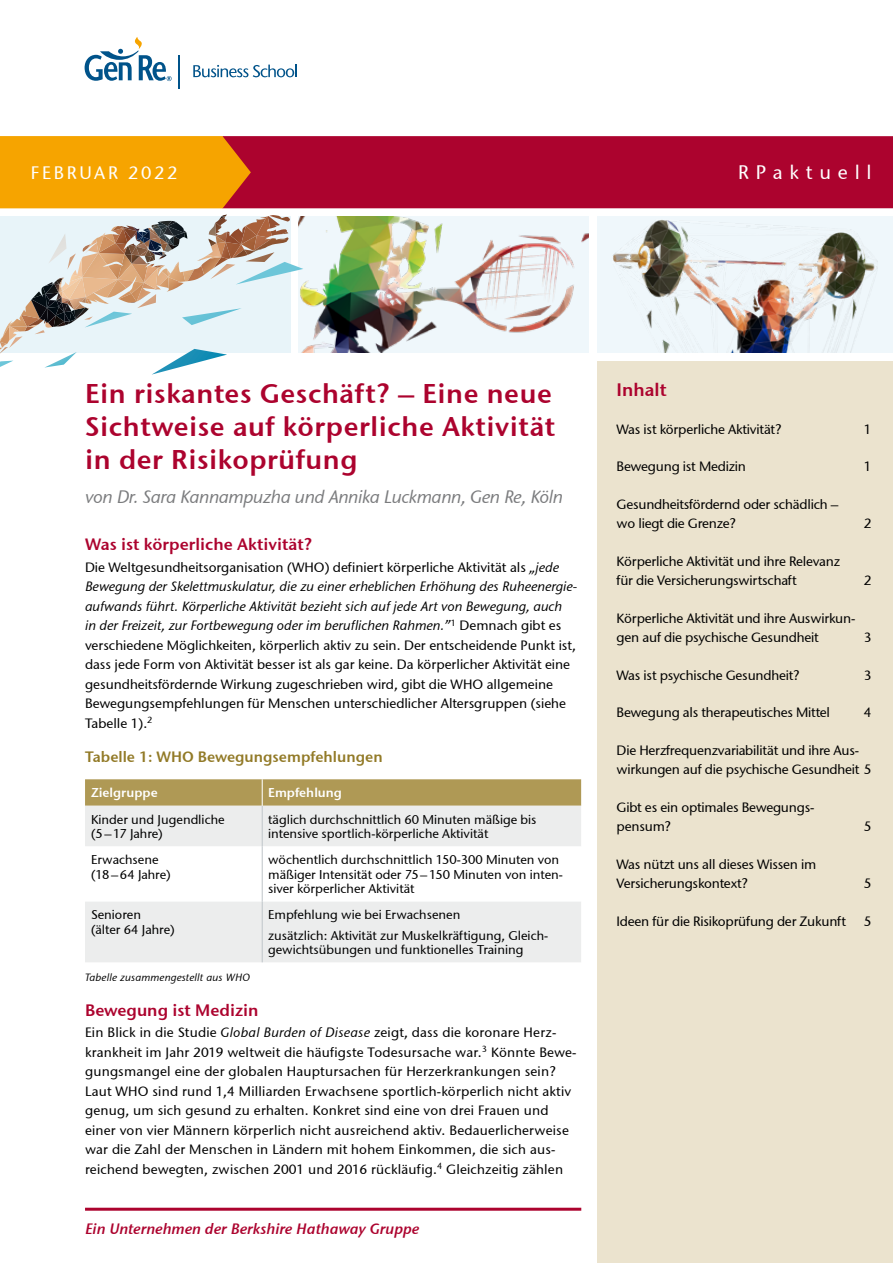
<style>
.page{position:relative;width:893px;height:1263px;background:#fff}
.page>*{position:absolute;margin:0;border:0;box-sizing:border-box;transform-origin:0 0}
.t1{font:600 27px/33px "Stone Sans GC Re";letter-spacing:.02em;color:#ac032e}
.t2{font:19.5px "Stone Sans GC Re";letter-spacing:.35em;color:#fff}
.t3{font:italic 18px "Stone Sans GC Re";letter-spacing:-.02em;color:#7b7c7e}
.t4{font:18px "Stone Sans GC Re";letter-spacing:.15em;color:#fff}
.t5{font:600 18px "Stone Sans GC Re";color:#ac032e}
.t6{font:600 16.5px "Stone Sans GC Re";color:#ac032e}
.t7{font:italic 600 15px "Stone Sans GC Re";color:#ac032e}
.t8{font:600 15px "Stone Sans GC Re";color:#927a27}
.t9{font:13.5px/19.5px "Stone Sans GC Re";color:#000}
.t10{font:12.75px/14.2px "Stone Sans GC Re";color:#000}
.t11{font:600 12.75px "Stone Sans GC Re";color:#fff}
.t12{font:italic 10.5px "Stone Sans GC Re";letter-spacing:.015em;color:#000}
.s1{font-style:italic}
</style>
<div class="page">
<div style="left:222px;top:136px;width:671px;height:72px;background:#ac032e"></div>
<svg style="left:0;top:136px;width:251px;height:72px;background:#f19a02"></svg>
<div style="left:597px;top:361px;width:296px;height:902px;background:#ebe3ce"></div>
<hr style="left:85px;top:1208px;width:496px;height:3px;background:#ac032e">
<hr style="left:178px;top:55px;width:2px;height:34px;background:#00538a">
<svg style="left:85px;top:37px;width:87px;height:44px"></svg>
<svg style="left:193px;top:65px;width:104px;height:12px"></svg>
<div style="left:597px;top:217px;width:296px;height:136px;background:#eff7fb"></div>
<img style="left:303px;top:217px;width:286px;height:136px">
<svg style="left:0;top:215px;width:303px;height:160px"></svg>
<img style="left:613px;top:220px;width:265px;height:133px">
<div style="left:85px;top:806px;width:496px;height:156px;background:#eceded"></div>
<svg style="left:85px;top:846px;width:496px;height:55px"></svg>
<hr style="left:262px;top:806px;width:1px;height:40px;background:#c1c7cb">
<hr style="left:262px;top:846px;width:1px;height:55px;background:#c1c7cb">
<hr style="left:262px;top:901px;width:1px;height:61px;background:#c1c7cb">
<svg style="left:85px;top:779px;width:496px;height:27px;background:#b19b59"></svg>
<h3 class="t4" style="left:31px;top:162px;width:148px">FEBRUAR 2022</h3>
<h2 class="t2" style="left:738px;top:161px;width:135px">RPaktuell</h2>
<h1 class="t1" style="left:85px;top:376px;width:472px">Ein riskantes Geschäft? – Eine neue<br>Sichtweise auf körperliche Aktivität in der Risikoprüfung</h1>
<h3 class="t3" style="left:85px;top:486px;width:479px">von Dr. Sara Kannampuzha und Annika Luckmann, Gen Re, Köln</h3>
<p class="t6" style="left:85px;top:534px;width:229px">Was ist körperliche Aktivität?</p>
<p class="t9" style="left:85px;top:557px;width:494px">Die Weltgesundheitsorganisation (WHO) definiert körperliche Aktivität als <span class="s1">„jede Bewegung der Skelettmuskulatur, die zu einer erheblichen Erhöhung des Ruheenergie&shy;aufwands führt. Körperliche Aktivität bezieht sich auf jede Art von Bewegung, auch<br>in der Freizeit, zur Fortbewegung oder im beruflichen Rahmen.”</span><sup>1</sup> Demnach gibt es verschiedene Möglichkeiten, körperlich aktiv zu sein. Der entscheidende Punkt ist, dass jede Form von Aktivität besser ist als gar keine. Da körperlicher Aktivität eine gesundheitsfördernde Wirkung zugeschrieben wird, gibt die WHO allgemeine Bewegungsempfehlungen für Menschen unterschiedlicher Altersgruppen (siehe Tabelle 1).<sup>2</sup></p>
<p class="t8" style="left:85px;top:748px;width:299px">Tabelle 1: WHO Bewegungsempfehlungen</p>
<p class="t11" style="left:91px;top:785px;width:68px">Zielgruppe</p>
<p class="t11" style="left:268px;top:785px;width:75px">Empfehlung</p>
<p class="t10" style="left:91px;top:812px;width:135px">Kinder und Jugendliche (5–17 Jahre)</p>
<p class="t10" style="left:268px;top:812px;width:270px">täglich durchschnittlich 60 Minuten mäßige bis intensive sportlich-körperliche Aktivität</p>
<p class="t10" style="left:91px;top:853px;width:81px">Erwachsene (18–64 Jahre)</p>
<p class="t10" style="left:268px;top:853px;width:295px">wöchentlich durchschnittlich 150-300 Minuten von mäßiger Intensität oder 75–150 Minuten von inten&shy;siver körperlicher Aktivität</p>
<p class="t10" style="left:91px;top:908px;width:85px">Senioren<br>(älter 64 Jahre)</p>
<p class="t10" style="left:268px;top:905px;width:281px;line-height:20.2px">Empfehlung wie bei Erwachsenen<br>zusätzlich: Aktivität zur Muskelkräftigung, Gleich-</p>
<p class="t10" style="left:268px;top:942px;width:257px">gewichtsübungen und funktionelles Training</p>
<p class="t12" style="left:85px;top:971px;width:167px">Tabelle zusammengestellt aus WHO</p>
<p class="t6" style="left:85px;top:1000px;width:175px">Bewegung ist Medizin</p>
<p class="t9" style="left:85px;top:1023px;width:493px">Ein Blick in die Studie <span class="s1">Global Burden of Disease</span> zeigt, dass die koronare Herz&shy;krankheit im Jahr 2019 weltweit die häufigste Todesursache war.<sup>3</sup> Könnte Bewe&shy;gungsmangel eine der globalen Hauptursachen für Herzerkrankungen sein?<br>Laut WHO sind rund 1,4 Milliarden Erwachsene sportlich-körperlich nicht aktiv genug, um sich gesund zu erhalten. Konkret sind eine von drei Frauen und einer von vier Männern körperlich nicht ausreichend aktiv. Bedauerlicherweise war die Zahl der Menschen in Ländern mit hohem Einkommen, die sich aus&shy;reichend bewegten, zwischen 2001 und 2016 rückläufig.<sup>4</sup> Gleichzeitig zählen</p>
<p class="t7" style="left:85px;top:1219px;width:336px">Ein Unternehmen der Berkshire Hathaway Gruppe</p>
<h3 class="t5" style="left:617px;top:379px;width:52px">Inhalt</h3>
<p class="t9" style="left:617px;top:419px;width:166px">Was ist körperliche Aktivität?</p>
<p class="t9" style="left:864px;top:419px;width:9px">1</p>
<p class="t9" style="left:617px;top:456px;width:131px">Bewegung ist Medizin</p>
<p class="t9" style="left:864px;top:456px;width:9px">1</p>
<p class="t9" style="left:617px;top:494px;width:223px">Gesundheitsfördernd oder schädlich – wo liegt die Grenze?</p>
<p class="t9" style="left:864px;top:513px;width:9px">2</p>
<p class="t9" style="left:617px;top:551px;width:225px">Körperliche Aktivität und ihre Relevanz für die Versicherungswirtschaft</p>
<p class="t9" style="left:864px;top:570px;width:9px">2</p>
<p class="t9" style="left:617px;top:608px;width:240px">Körperliche Aktivität und ihre Auswirkun&shy;gen auf die psychische Gesundheit</p>
<p class="t9" style="left:864px;top:627px;width:9px">3</p>
<p class="t9" style="left:617px;top:665px;width:184px">Was ist psychische Gesundheit?</p>
<p class="t9" style="left:864px;top:665px;width:9px">3</p>
<p class="t9" style="left:617px;top:702px;width:215px">Bewegung als therapeutisches Mittel</p>
<p class="t9" style="left:864px;top:702px;width:9px">4</p>
<p class="t9" style="left:617px;top:740px;width:257px">Die Herzfrequenzvariabilität und ihre Aus&shy;wirkungen auf die psychische Gesundheit 5</p>
<p class="t9" style="left:617px;top:797px;width:199px">Gibt es ein optimales Bewegungs&shy;pensum?</p>
<p class="t9" style="left:864px;top:816px;width:9px">5</p>
<p class="t9" style="left:617px;top:854px;width:201px">Was nützt uns all dieses Wissen im<br>Versicherungskontext?</p>
<p class="t9" style="left:864px;top:873px;width:9px">5</p>
<p class="t9" style="left:617px;top:911px;width:231px">Ideen für die Risikoprüfung der Zukunft</p>
<p class="t9" style="left:864px;top:911px;width:9px">5</p>
</div>
